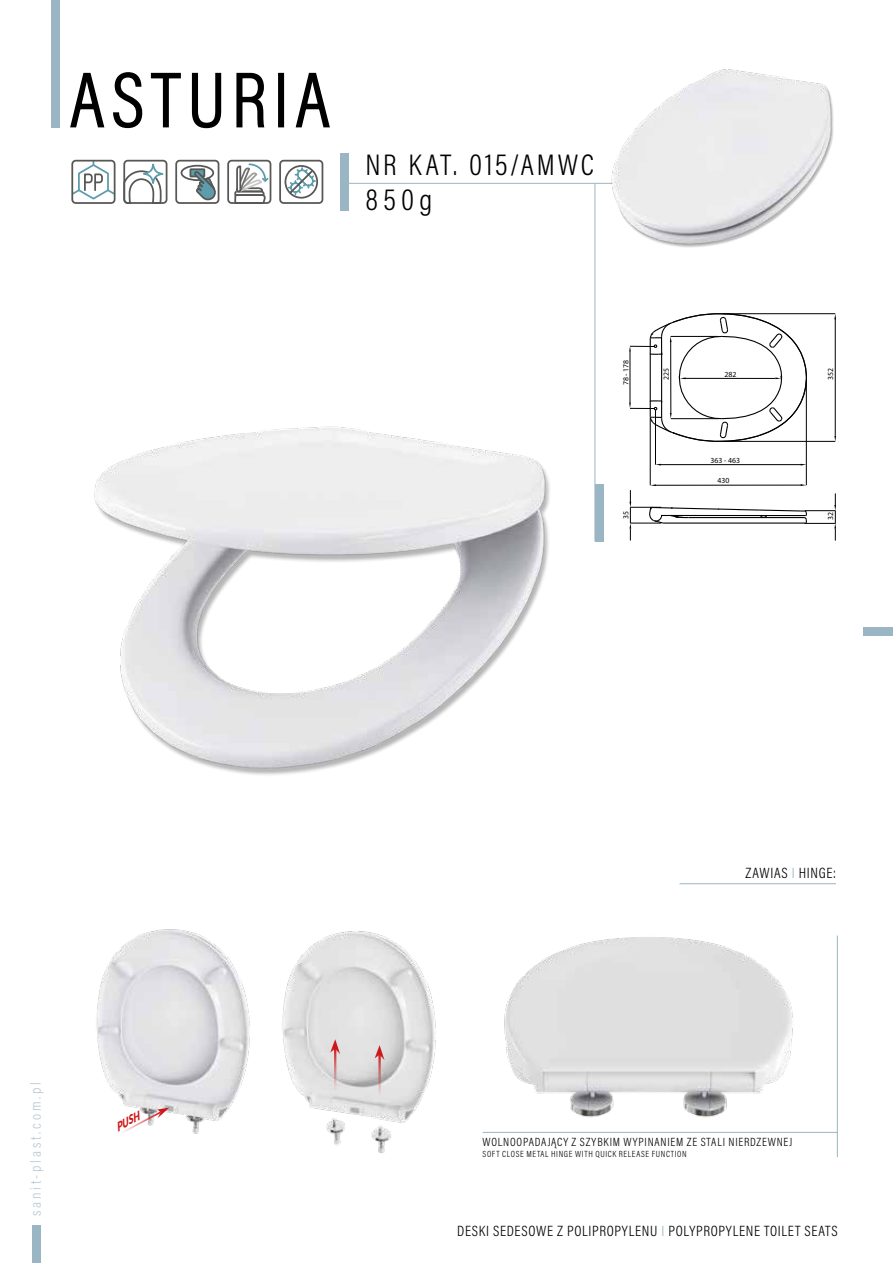
<style>
.page{position:relative;width:893px;height:1263px;background:#fff}
.page>*{position:absolute;margin:0;border:0;box-sizing:border-box;transform-origin:0 0}
.t1{font:300 78px "Acumin Pro Cond";letter-spacing:.09em;color:#000}
.t2{font:300 30px/35.1px "Acumin Pro Cond";letter-spacing:.1em;color:#000}
.t3{font:300 15px "Acumin Pro Cond";letter-spacing:.045em;color:#000}
.t4{font:300 15px "Acumin Pro Cond";letter-spacing:.185em;color:#b9cad4}
.t5{font:300 12px "Acumin Pro Cond";letter-spacing:.065em;color:#000}
.t6{font:italic 900 11.7px "Lato";color:#cd171a;scale:.8 1}
.t7{font:300 9px "Acumin Pro Cond";letter-spacing:.075em;color:#000}
.t8{font:7.8px "Myriad Pro";color:#000}
.s1{color:#9ab5c3}
</style>
<div class="page">
<div style="left:863px;top:627px;width:30px;height:9px;background:#9ab5c3"></div>
<hr style="left:630px;top:523px;width:31px;height:1px;background:#000">
<hr style="left:650px;top:418px;width:1px;height:67px;background:#000">
<hr style="left:655px;top:410px;width:1px;height:55px;background:#000">
<hr style="left:723px;top:441px;width:112px;height:1px;background:#000">
<hr style="left:723px;top:313px;width:112px;height:1px;background:#000">
<hr style="left:806px;top:381px;width:1px;height:104px;background:#000">
<hr style="left:835px;top:319px;width:1px;height:117px;background:#000">
<hr style="left:660px;top:464px;width:141px;height:1px;background:#000">
<hr style="left:655px;top:485px;width:147px;height:1px;background:#000">
<hr style="left:630px;top:507px;width:31px;height:1px;background:#000">
<svg style="left:629px;top:313px;width:179px;height:129px"></svg>
<hr style="left:805px;top:510px;width:30px;height:1px;background:#000">
<hr style="left:805px;top:523px;width:30px;height:1px;background:#000">
<svg style="left:834px;top:493px;width:2px;height:48px"></svg>
<svg style="left:648px;top:506px;width:160px;height:18px"></svg>
<svg style="left:70px;top:72px;width:35px;height:56px"></svg>
<svg style="left:113px;top:72px;width:30px;height:57px"></svg>
<svg style="left:150px;top:72px;width:31px;height:56px"></svg>
<svg style="left:191px;top:72px;width:31px;height:57px"></svg>
<svg style="left:236px;top:72px;width:29px;height:56px"></svg>
<div style="left:278px;top:73px;width:6px;height:54px;border:2px solid #000"></div>
<svg style="left:295px;top:72px;width:35px;height:56px"></svg>
<div style="left:51px;top:0;width:9px;height:128px;background:#9ab5c3"></div>
<img style="left:96px;top:929px;width:154px;height:205px">
<img style="left:282px;top:931px;width:154px;height:222px">
<hr style="left:334px;top:1049px;width:2px;height:42px;background:#cd171a">
<svg style="left:330px;top:1038px;width:10px;height:16px"></svg>
<svg style="left:116px;top:1103px;width:53px;height:31px"></svg>
<hr style="left:378px;top:1055px;width:3px;height:42px;background:#cd171a">
<svg style="left:375px;top:1044px;width:10px;height:16px"></svg>
<div style="left:340px;top:153px;width:8px;height:57px;background:#9ab5c3"></div>
<hr style="left:595px;top:183px;width:1px;height:358px;background:#9ab5c3">
<hr style="left:340px;top:183px;width:319px;height:1px;background:#9ab5c3">
<div style="left:123px;top:160px;width:44px;height:44px;border:2px solid #575756;border-radius:4px"></div>
<div style="left:143px;top:164px;width:20px;height:20px;border:2px solid #5d9caa;border-radius:50%"></div>
<div style="left:175px;top:160px;width:44px;height:44px;border:2px solid #575756;border-radius:4px"></div>
<div style="left:181px;top:165px;width:33px;height:16px;border:2px solid #575756;border-radius:50%"></div>
<div style="left:190px;top:168px;width:15px;height:9px;border:2px solid #575756"></div>
<svg style="left:192px;top:169px;width:28px;height:34px"></svg>
<div style="left:227px;top:160px;width:44px;height:44px;border:2px solid #575756;border-radius:4px"></div>
<svg style="left:233px;top:163px;width:37px;height:41px"></svg>
<div style="left:279px;top:160px;width:44px;height:44px;border:2px solid #575756;border-radius:4px"></div>
<div style="left:285px;top:165px;width:33px;height:34px;border:2px solid #575756;border-radius:50%"></div>
<svg style="left:287px;top:166px;width:30px;height:30px"></svg>
<img style="left:482px;top:937px;width:343px;height:196px">
<hr style="left:837px;top:935px;width:1px;height:222px;background:#9ab5c3">
<hr style="left:483px;top:1132px;width:354px;height:1px;background:#9ab5c3">
<img style="left:94px;top:355px;width:537px;height:420px">
<img style="left:579px;top:69px;width:255px;height:223px">
<hr style="left:679px;top:883px;width:157px;height:1px;background:#9ab5c3">
<svg style="left:74px;top:161px;width:88px;height:43px"></svg>
<div style="left:71px;top:160px;width:45px;height:44px;border:2px solid #575756;border-radius:4px"></div>
<div style="left:32px;top:1225px;width:9px;height:38px;background:#9ab5c3"></div>
<h1 class="t1" style="left:70px;top:50px;width:261px">ASTURIA</h1>
<h2 class="t2" style="left:365px;top:147px;width:230px">NR KAT. 015/AMWC<br>850g</h2>
<p class="t8" style="left:621px;top:385px;width:27px;rotate:-90deg">78 - 178</p>
<p class="t8" style="left:661px;top:380px;width:13px;rotate:-90deg">225</p>
<p class="t8" style="left:826px;top:380px;width:13px;rotate:-90deg">352</p>
<p class="t8" style="left:724px;top:369px;width:13px">282</p>
<p class="t8" style="left:710px;top:456px;width:31px">363 - 463</p>
<p class="t8" style="left:717px;top:476px;width:13px">430</p>
<p class="t8" style="left:621px;top:519px;width:9px;rotate:-90deg">35</p>
<p class="t8" style="left:826px;top:520px;width:9px;rotate:-90deg">32</p>
<p class="t4" style="left:26px;top:1216px;width:136px;rotate:-90deg">sanit-plast.com.pl</p>
<p class="t6" style="left:111px;top:1120px;width:33px;rotate:-28deg">PUSH</p>
<p class="t3" style="left:746px;top:863px;width:92px">ZAWIAS <span class="s1">I</span> HINGE:</p>
<p class="t5" style="left:483px;top:1134px;width:311px">WOLNOOPADAJĄCY Z SZYBKIM WYPINANIEM ZE STALI NIERDZEWNEJ</p>
<p class="t7" style="left:483px;top:1148px;width:206px">SOFT CLOSE METAL HINGE WITH QUICK RELEASE FUNCTION</p>
<p class="t3" style="left:457px;top:1221px;width:382px">DESKI SEDESOWE Z POLIPROPYLENU <span class="s1">I</span> POLYPROPYLENE TOILET SEATS</p>
</div>
